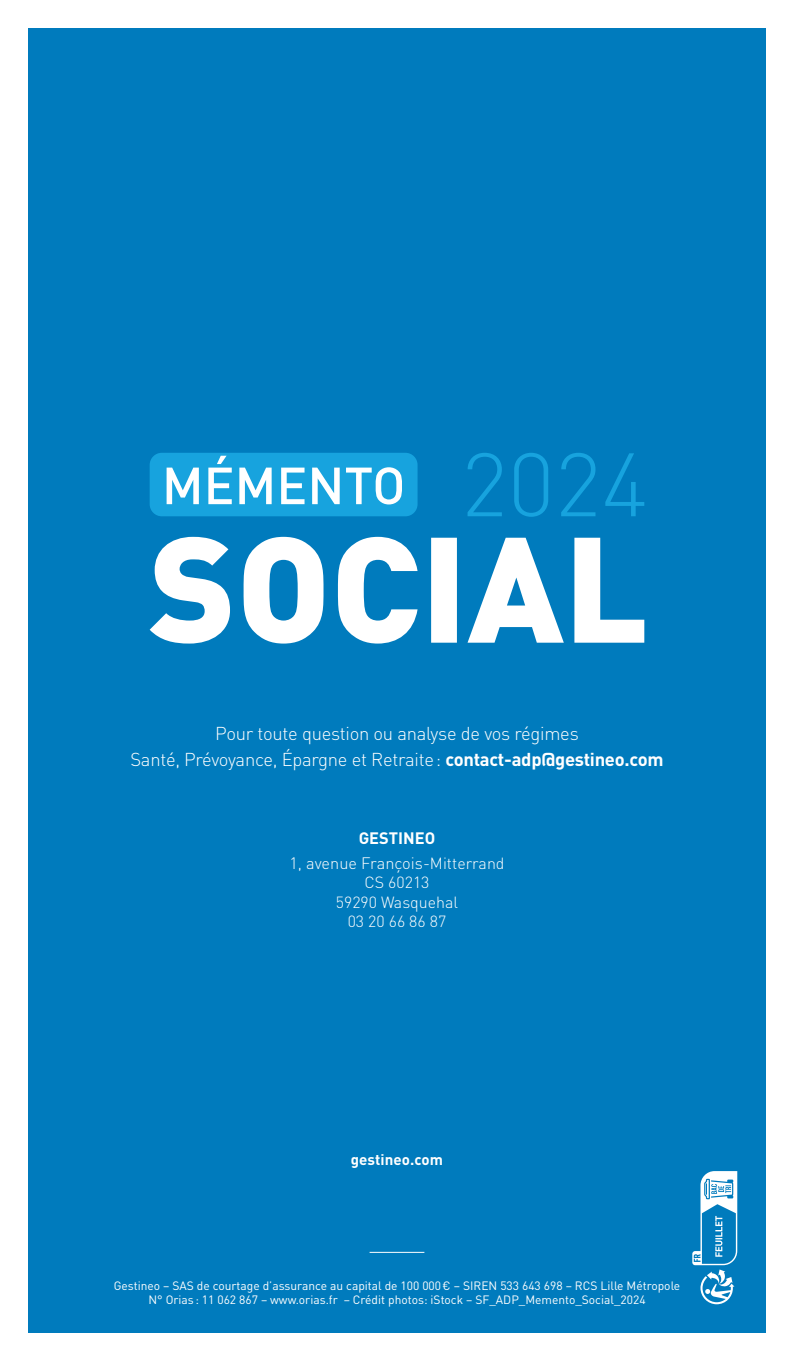
<style>
.page{position:relative;width:794px;height:1361px;background:#fff}
.page>*{position:absolute;margin:0;border:0;box-sizing:border-box;transform-origin:0 0}
.t1{font:300 18.4px/25.6px "DIN Pro";letter-spacing:-.015em;color:#fff;text-align:center}
.t2{font:300 16.4px/25.4px "DIN Pro";color:#fff;text-align:center}
.t3{font:300 16px/19.2px "DIN Pro";color:#fff;text-align:center}
.t4{font:700 15.2px "DIN Pro";letter-spacing:.005em;color:#fff}
.t5{font:12px/14.4px "DIN Pro";color:#fff;text-align:center}
.s1{font-weight:700}
.s2{font-size:16px}
</style>
<div class="page">
<div style="left:28px;top:28px;width:737px;height:1304px;background:#007bbd"></div>
<hr style="left:369px;top:1252px;width:55px;height:1px;background:#fff">
<div style="left:150px;top:453px;width:267px;height:63px;background:#17a3de;border-radius:12px"></div>
<svg style="left:167px;top:456px;width:235px;height:48px"></svg>
<svg style="left:467px;top:453px;width:177px;height:64px"></svg>
<svg style="left:150px;top:537px;width:494px;height:106px;fill:#fff"></svg>
<svg style="left:692px;top:1171px;width:45px;height:133px"></svg>
<h1 class="t1" style="left:130px;top:721px;width:534px">Pour toute question ou analyse de vos régimes<br>Santé, Prévoyance, Épargne et Retraite: <span class="s1">contact-adp@gestineo.com</span></h1>
<h2 class="t2" style="left:289px;top:825px;width:217px"><span class="s1">GESTINEO<br></span>1, avenue François-<span class="s2">Mitterrand</span></h2>
<h3 class="t3" style="left:336px;top:873px;width:124px">CS 60213<br>59290 Wasquehal<br>03 20 66 86 87</h3>
<p class="t4" style="left:351px;top:1149px;width:94px">gestineo.com</p>
<p class="t5" style="left:114px;top:1278px;width:568px">Gestineo – SAS de courtage d’assurance au capital de 100 000€ – SIREN 533 643 698 – RCS Lille Métropole<br>N° Orias : 11 062 867 – www.orias.fr – Crédit photos: iStock – SF_ADP_Memento_Social_2024</p>
</div>
